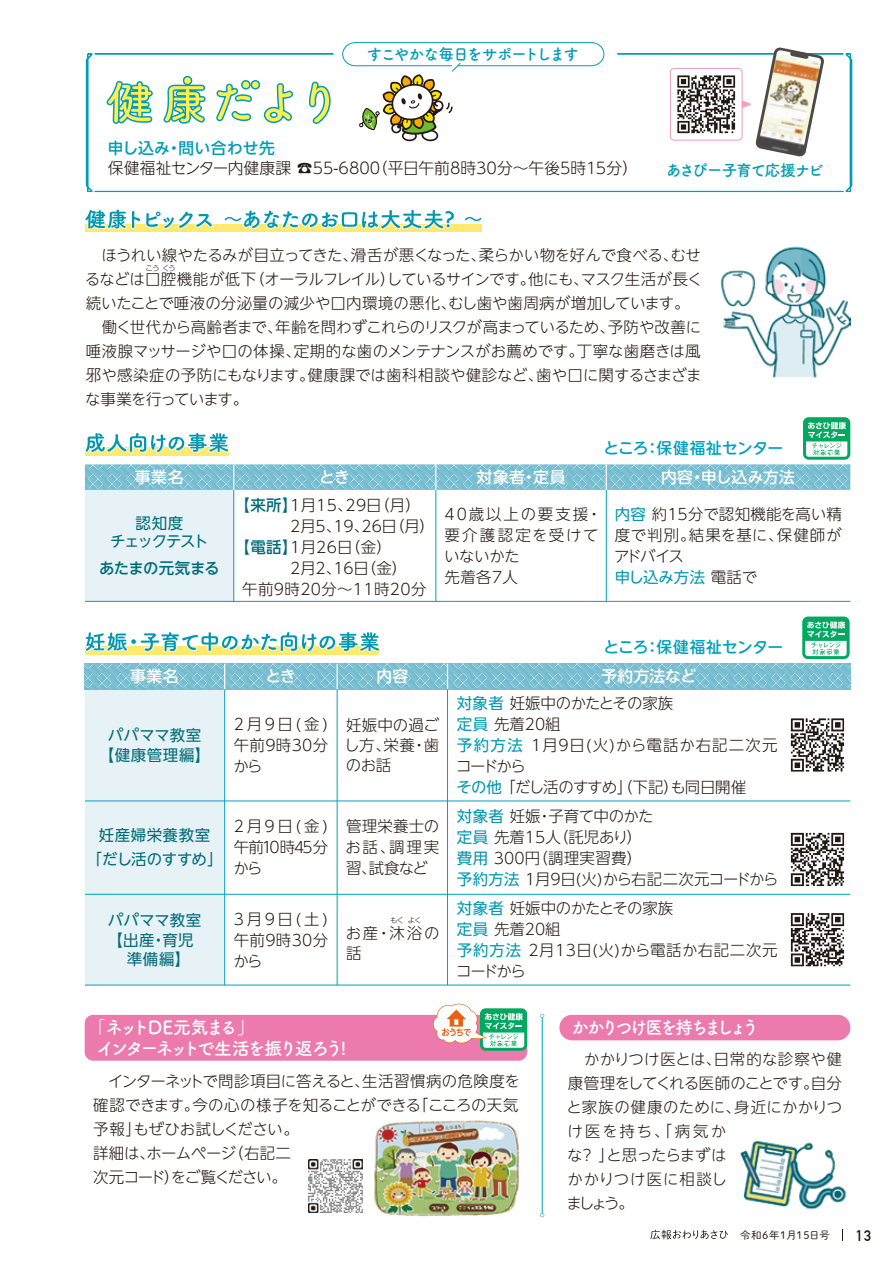
<style>
.page{position:relative;width:893px;height:1263px;background:#fff}
.page>*{position:absolute;margin:0;border:0;box-sizing:border-box;transform-origin:0 0}
.t1{font:700 18px/21px "Tsuku A Rd Gothic";letter-spacing:-.155em;color:#fff}
.t2{font:700 18px "Tsuku A Rd Gothic";letter-spacing:-.18em;color:#fff;scale:.96 1}
.t3{font:300 15.75px "UD Shin Go NT Pro";color:#221815}
.t4{font:500 15.75px "UD Shin Go NT Pro";letter-spacing:.02em;color:#fff}
.t5{font:500 15.75px "UD Shin M Go Pr 6 N";letter-spacing:-.025em;color:#00a2bb}
.t6{font:700 15.75px "Tsuku A Rd Gothic";letter-spacing:-.11em;color:#009db6}
.t7{font:500 15.75px "UD Shin Go NT Pro";letter-spacing:.015em;color:#009db6}
.t8{font:700 15.75px "Tsuku A Rd Gothic";letter-spacing:-.09em;color:#009db6}
.t9{font:300 15.45px/21px "UD Shin Go NT Pro";color:#221815}
.t10{font:300 15.45px/24px "UD Shin Go NT Pro";letter-spacing:-.025em;color:#221815}
.t11{font:15.45px/19.5px "UD Shin Go NT Pro";letter-spacing:.02em;color:#006b79;text-align:center}
.t12{font:300 15.45px/21px "UD Shin Go NT Pro";letter-spacing:.11em;color:#221815}
.t13{font:300 15.45px "UD Shin Go NT Pro";letter-spacing:.025em;color:#221815}
.t14{font:15.45px/18px "UD Shin Go NT Pro";letter-spacing:-.085em;color:#006b79;text-align:center}
.t15{font:500 15.45px "UD Shin Go NT Pro";letter-spacing:-.045em;color:#006b79}
.t16{font:700 15px "DIN Alternate";color:#221815}
.t17{font:10.5px "Shuei M Go Std L";letter-spacing:.055em;color:#221815}
.t18{font:300 7.5px "UD Shin Go NT Pro";letter-spacing:-.14em;color:#221815}
.s1{font-weight:500;color:#006b79}
.s2{font-weight:400;color:#0098b0}
</style>
<div class="page">
<img style="left:84px;top:53px;width:766px;height:1165px">
<svg style="left:607px;top:464px;width:243px;height:26px;background:#80c2d3"></svg>
<div style="left:801px;top:416px;width:51px;height:45px;border:3px solid #fff;border-radius:6px"></div>
<svg style="left:803px;top:417px;width:47px;height:43px"></svg>
<hr style="left:85px;top:601px;width:765px;height:1px;background:#00a2bb">
<div style="left:85px;top:1015px;width:442px;height:46px;background:#ec7aac;border-radius:9px"></div>
<div style="left:559px;top:1015px;width:291px;height:25px;background:#ec7aac;border-radius:13px"></div>
<hr style="left:542px;top:1016px;width:1px;height:199px;background:#00a2bb">
<svg style="left:540px;top:1014px;width:4px;height:4px"></svg>
<svg style="left:540px;top:1213px;width:4px;height:4px"></svg>
<hr style="left:95px;top:191px;width:748px;height:1px;background:#009db6">
<svg style="left:846px;top:54px;width:6px;height:138px"></svg>
<hr style="left:617px;top:54px;width:226px;height:1px;background:#009db6">
<div style="left:670px;top:68px;width:72px;height:73px;border:1px solid #f09abf;border-radius:4px"></div>
<svg style="left:677px;top:75px;width:58px;height:58px"></svg>
<svg style="left:742px;top:47px;width:82px;height:110px"></svg>
<div style="left:801px;top:615px;width:50px;height:46px;border:3px solid #fff;border-radius:6px"></div>
<svg style="left:802px;top:616px;width:48px;height:44px"></svg>
<div style="left:85px;top:689px;width:140px;height:296px;background:#e6f2f6"></div>
<svg style="left:607px;top:664px;width:243px;height:25px;background:#7ec1d2"></svg>
<hr style="left:447px;top:689px;width:1px;height:296px;background:#00a2bb">
<hr style="left:337px;top:689px;width:1px;height:296px;background:#00a2bb">
<hr style="left:224px;top:689px;width:1px;height:296px;background:#00a2bb">
<svg style="left:84px;top:42px;width:523px;height:647px"></svg>
<hr style="left:85px;top:801px;width:765px;height:1px;background:#00a2bb">
<hr style="left:85px;top:894px;width:765px;height:1px;background:#00a2bb">
<hr style="left:85px;top:985px;width:765px;height:1px;background:#00a2bb">
<svg style="left:791px;top:833px;width:53px;height:53px"></svg>
<svg style="left:791px;top:913px;width:53px;height:53px"></svg>
<svg style="left:791px;top:718px;width:53px;height:53px"></svg>
<img style="left:374px;top:1120px;width:145px;height:96px">
<img style="left:309px;top:1160px;width:53px;height:53px">
<div style="left:480px;top:1008px;width:47px;height:43px;background:#00a95f;border-radius:6px"></div>
<svg style="left:432px;top:1002px;width:92px;height:46px"></svg>
<svg style="left:650px;top:1230px;width:78px;height:9px"></svg>
<p class="t7" style="left:108px;top:136px;width:168px">申し込み・問い合わせ先</p>
<p class="t6" style="left:367px;top:41px;width:214px">すこやかな毎日をサポートします</p>
<p class="t3" style="left:108px;top:156px;width:532px">保健福祉センター内健康課 ☎55-6800（平日午前8時30分～午後5時15分）</p>
<p class="t8" style="left:666px;top:158px;width:159px">あさぴー子育て応援ナビ</p>
<p class="t9" style="left:85px;top:243px;width:619px;line-height:24px">　ほうれい線やたるみが目立ってきた、滑舌が悪くなった、柔らかい物を好んで食べる、むせるなどは口腔機能が低下（オーラルフレイル）しているサインです。他にも、マスク生活が長く続いたことで唾液の分泌量の減少や口内環境の悪化、むし歯や歯周病が増加しています。　働く世代から高齢者まで、年齢を問わずこれらのリスクが高まっているため、予防や改善に唾液腺マッサージや口の体操、定期的な歯のメンテナンスがお薦めです。丁寧な歯磨きは風邪や感染症の予防にもなります。健康課では歯科相談や健診など、歯や口に関するさまざまな事業を行っています。</p>
<p class="t18" style="left:146px;top:262px;width:32px">こうくう</p>
<p class="t5" style="left:603px;top:435px;width:181px">ところ：保健福祉センター</p>
<p class="t4" style="left:135px;top:464px;width:50px">事業名</p>
<p class="t4" style="left:319px;top:464px;width:32px">とき</p>
<p class="t4" style="left:476px;top:464px;width:91px">対象者・定員</p>
<p class="t4" style="left:661px;top:464px;width:135px">内容・申し込み方法</p>
<p class="t14" style="left:110px;top:513px;width:100px">認知度<br>チェックテスト</p>
<p class="t15" style="left:99px;top:555px;width:122px">あたまの元気まる</p>
<p class="t9" style="left:235px;top:494px;width:188px"><span class="s1">【来所】</span>1月15、29日（月）</p>
<p class="t9" style="left:290px;top:515px;width:146px">2月5、19、26日（月）</p>
<p class="t9" style="left:235px;top:536px;width:159px"><span class="s1">【電話】</span>1月26日（金）</p>
<p class="t9" style="left:290px;top:557px;width:119px">2月2、16日（金）</p>
<p class="t13" style="left:242px;top:576px;width:186px">午前9時20分～11時20分</p>
<p class="t12" style="left:444px;top:503px;width:159px">40歳以上の要支援・要介護認定を受けていないかた<br>先着各7人</p>
<p class="t9" style="left:614px;top:503px;width:229px"><span class="s2">内容</span> 約15分で認知機能を高い精度で判別。結果を基に、保健師がアドバイス<br><span class="s2">申し込み方法</span> 電話で</p>
<p class="t5" style="left:603px;top:634px;width:181px">ところ：保健福祉センター</p>
<p class="t4" style="left:130px;top:663px;width:50px">事業名</p>
<p class="t4" style="left:265px;top:663px;width:32px">とき</p>
<p class="t4" style="left:376px;top:663px;width:33px">内容</p>
<p class="t4" style="left:601px;top:663px;width:96px">予約方法など</p>
<p class="t11" style="left:99px;top:725px;width:113px">パパママ教室【健康管理編】</p>
<p class="t11" style="left:86px;top:823px;width:138px;line-height:24px">妊産婦栄養教室<br>「だし活のすすめ」</p>
<p class="t11" style="left:108px;top:910px;width:95px">パパママ教室【出産・育児準備編】</p>
<p class="t9" style="left:233px;top:713px;width:96px;text-align:justify">2月9日(金)午前9時30分から</p>
<p class="t9" style="left:344px;top:714px;width:96px;line-height:20.2px;text-align:justify">妊娠中の過ごし方、栄養・歯のお話</p>
<p class="t9" style="left:456px;top:692px;width:323px"><span class="s2">対象者</span>妊娠中のかたとその家族<br><span class="s2">定員</span> 先着20組<br><span class="s2">予約方法</span> 1月9日(火)から電話か右記二次元コードから<br><span class="s2">その他</span> 「だし活のすすめ」（下記）も同日開催</p>
<p class="t9" style="left:233px;top:815px;width:96px;text-align:justify">2月9日(金)午前10時45分から</p>
<p class="t9" style="left:346px;top:815px;width:95px;text-align:justify">管理栄養士のお話、調理実習、試食など</p>
<p class="t9" style="left:457px;top:805px;width:323px"><span class="s2">対象者</span>妊娠・子育て中のかた<br><span class="s2">定員</span>先着15人（託児あり）<br><span class="s2">費用</span> 300円（調理実習費）<br><span class="s2">予約方法</span> 1月9日(火)から右記二次元コードから</p>
<p class="t9" style="left:233px;top:908px;width:96px;text-align:justify">3月9日(土)午前9時30分から</p>
<p class="t18" style="left:390px;top:914px;width:33px">もく よく</p>
<p class="t9" style="left:346px;top:922px;width:95px;line-height:20.2px">お産・沐浴の話</p>
<p class="t9" style="left:456px;top:897px;width:323px"><span class="s2">対象者</span>妊娠中のかたとその家族<br><span class="s2">定員</span> 先着20組<br><span class="s2">予約方法</span> 2月13日(火)から電話か右記二次元コードから</p>
<p class="t1" style="left:97px;top:1015px;width:251px;text-indent:-9px">「ネットDE元気まる」<br>インターネットで生活を振り返ろう!</p>
<p class="t2" style="left:571px;top:1013px;width:197px">かかりつけ医を持ちましょう</p>
<p class="t10" style="left:93px;top:1068px;width:428px">　インターネットで問診項目に答えると、生活習慣病の危険度を確認できます。今の心の様子を知ることができる「こころの天気予報」もぜひお試しください。<br>詳細は、ホームページ（右記二<br>次元コード）をご覧ください。</p>
<p class="t9" style="left:566px;top:1047px;width:277px;line-height:24px">　かかりつけ医とは、日常的な診察や健康管理をしてくれる医師のことです。自分と家族の健康のために、身近にかかりつけ医を持ち、「病気か<br>な？」と思ったらまずは<br>かかりつけ医に相談し<br>ましょう。</p>
<p class="t17" style="left:740px;top:1227px;width:91px">令和6年1月15日号</p>
<p class="t16" style="left:856px;top:1224px;width:17px">13</p>
</div>
